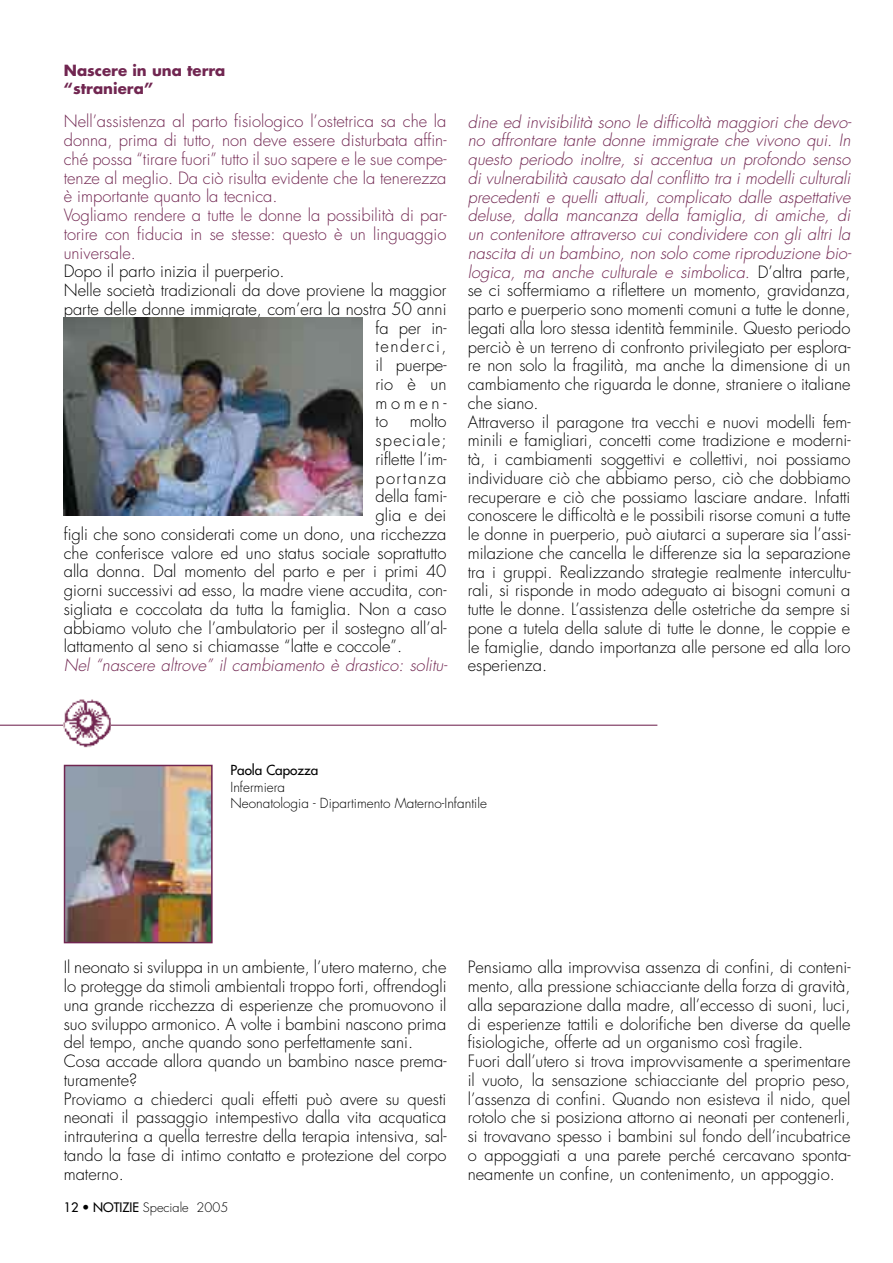
<style>
.page{position:relative;width:893px;height:1263px;background:#fff}
.page>*{position:absolute;margin:0;border:0;box-sizing:border-box;transform-origin:0 0}
.t1{font:300 16.5px/18.8px "Futura";color:#000}
.t2{font:300 16.5px/18.8px "Futura";color:#712651}
.t3{font:italic 300 16.5px "Futura";color:#712651}
.t4{font:300 16.5px "Futura";letter-spacing:.09em;color:#000}
.t5{font:300 16.5px "Futura";letter-spacing:.07em;color:#000}
.t6{font:300 16.5px "Futura";letter-spacing:.085em;color:#000}
.t7{font:700 15px/18px "Futura";color:#712651}
.t8{font:300 13.5px/16.2px "Futura";color:#000}
.t9{font:13.5px "Futura";color:#000}
.t10{font:300 12.75px "Futura";color:#000}
.s1{font-style:italic;color:#712651}
.s2{font-weight:400}
</style>
<div class="page">
<img style="left:64px;top:317px;width:299px;height:198px">
<img style="left:67px;top:768px;width:143px;height:172px">
<div style="left:64px;top:765px;width:149px;height:178px;border:2px solid #712651"></div>
<hr style="left:0;top:725px;width:657px;height:1px;background:#712651">
<img style="left:64px;top:699px;width:47px;height:49px">
<p class="t7" style="left:64px;top:61px;width:163px">Nascere in una terra “straniera”</p>
<p class="t2" style="left:64px;top:112px;width:384px">Nell’assistenza al parto fisiologico l’ostetrica sa che la donna, prima di tutto, non deve essere disturbata affin&shy;ché possa “tirare fuori” tutto il suo sapere e le sue compe&shy;tenze al meglio. Da ciò risulta evidente che la tenerezza è importante quanto la tecnica.<br>Vogliamo rendere a tutte le donne la possibilità di par&shy;torire con fiducia in se stesse: questo è un linguaggio universale.</p>
<p class="t1" style="left:64px;top:262px;width:222px">Dopo il parto inizia il puerperio.</p>
<p class="t1" style="left:64px;top:281px;width:384px">Nelle società tradizionali da dove proviene la maggior</p>
<p class="t1" style="left:64px;top:300px;width:384px">parte delle donne immigrate, com’era la nostra 50 anni</p>
<p class="t1" style="left:376px;top:319px;width:72px">fa per in-</p>
<p class="t4" style="left:376px;top:336px;width:72px">tenderci,</p>
<p class="t1" style="left:376px;top:356px;width:72px">il puerpe-</p>
<p class="t1" style="left:376px;top:375px;width:72px">rio è un</p>
<p class="t1" style="left:376px;top:394px;width:72px">momen-</p>
<p class="t1" style="left:376px;top:412px;width:14px">to</p>
<p class="t1" style="left:410px;top:412px;width:38px">molto</p>
<p class="t5" style="left:376px;top:430px;width:72px">speciale;</p>
<p class="t1" style="left:376px;top:450px;width:72px">riflette l’im-</p>
<p class="t6" style="left:376px;top:468px;width:72px">portanza</p>
<p class="t1" style="left:376px;top:487px;width:72px">della fami-</p>
<p class="t1" style="left:376px;top:506px;width:72px">glia e dei</p>
<p class="t1" style="left:64px;top:525px;width:384px">figli che sono considerati come un dono, una ricchezza</p>
<p class="t1" style="left:64px;top:544px;width:384px">che conferisce valore ed uno status sociale soprattutto</p>
<p class="t1" style="left:64px;top:562px;width:384px">alla donna. Dal momento del parto e per i primi 40</p>
<p class="t1" style="left:64px;top:581px;width:384px">giorni successivi ad esso, la madre viene accudita, con-</p>
<p class="t1" style="left:64px;top:600px;width:384px">sigliata e coccolata da tutta la famiglia. Non a caso</p>
<p class="t1" style="left:64px;top:619px;width:384px">abbiamo voluto che l’ambulatorio per il sostegno all’al-</p>
<p class="t1" style="left:64px;top:637px;width:340px">lattamento al seno si chiamasse “latte e coccole”.</p>
<p class="t3" style="left:64px;top:655px;width:385px">Nel “nascere altrove” il cambiamento è drastico: solitu-</p>
<p class="t1" style="left:468px;top:113px;width:385px"><span class="s1">dine ed invisibilità sono le difficoltà maggiori che devo&shy;no affrontare tante donne immigrate che vivono qui. In questo periodo inoltre, si accentua un profondo senso di vulnerabilità causato dal conflitto tra i modelli culturali precedenti e quelli attuali, complicato dalle aspettative deluse, dalla mancanza della famiglia, di amiche, di un contenitore attraverso cui condividere con gli altri la nascita di un bambino, non solo come riproduzione bio&shy;logica, ma anche culturale e simbolica.</span> D’altra parte, se ci soffermiamo a riflettere un momento, gravidanza, parto e puerperio sono momenti comuni a tutte le donne, legati alla loro stessa identità femminile. Questo periodo perciò è un terreno di confronto privilegiato per esplora&shy;re non solo la fragilità, ma anche la dimensione di un cambiamento che riguarda le donne, straniere o italiane che siano.<br>Attraverso il paragone tra vecchi e nuovi modelli fem&shy;minili e famigliari, concetti come tradizione e moderni&shy;tà, i cambiamenti soggettivi e collettivi, noi possiamo individuare ciò che abbiamo perso, ciò che dobbiamo recuperare e ciò che possiamo lasciare andare. Infatti conoscere le difficoltà e le possibili risorse comuni a tutte le donne in puerperio, può aiutarci a superare sia l’assi&shy;milazione che cancella le differenze sia la separazione tra i gruppi. Realizzando strategie realmente intercultu&shy;rali, si risponde in modo adeguato ai bisogni comuni a tutte le donne. L’assistenza delle ostetriche da sempre si pone a tutela della salute di tutte le donne, le coppie e le famiglie, dando importanza alle persone ed alla loro esperienza.</p>
<p class="t9" style="left:230px;top:762px;width:89px">Paola Capozza</p>
<p class="t8" style="left:230px;top:779px;width:258px">Infermiera<br>Neonatologia - Dipartimento Materno-Infantile</p>
<p class="t1" style="left:64px;top:958px;width:384px">Il neonato si sviluppa in un ambiente, l’utero materno, che lo protegge da stimoli ambientali troppo forti, offrendogli una grande ricchezza di esperienze che promuovono il suo sviluppo armonico. A volte i bambini nascono prima del tempo, anche quando sono perfettamente sani.<br>Cosa accade allora quando un bambino nasce prema&shy;turamente?<br>Proviamo a chiederci quali effetti può avere su questi neonati il passaggio intempestivo dalla vita acquatica intrauterina a quella terrestre della terapia intensiva, sal&shy;tando la fase di intimo contatto e protezione del corpo materno.</p>
<p class="t1" style="left:468px;top:958px;width:384px">Pensiamo alla improvvisa assenza di confini, di conteni&shy;mento, alla pressione schiacciante della forza di gravità, alla separazione dalla madre, all’eccesso di suoni, luci, di esperienze tattili e dolorifiche ben diverse da quelle fisiologiche, offerte ad un organismo così fragile.<br>Fuori dall’utero si trova improvvisamente a sperimentare il vuoto, la sensazione schiacciante del proprio peso, l’assenza di confini. Quando non esisteva il nido, quel rotolo che si posiziona attorno ai neonati per contenerli, si trovavano spesso i bambini sul fondo dell’incubatrice o appoggiati a una parete perché cercavano sponta&shy;neamente un confine, un contenimento, un appoggio.</p>
<p class="t10" style="left:64px;top:1199px;width:166px"><span class="s2">12 • NOTIZIE</span> Speciale 2005</p>
</div>
